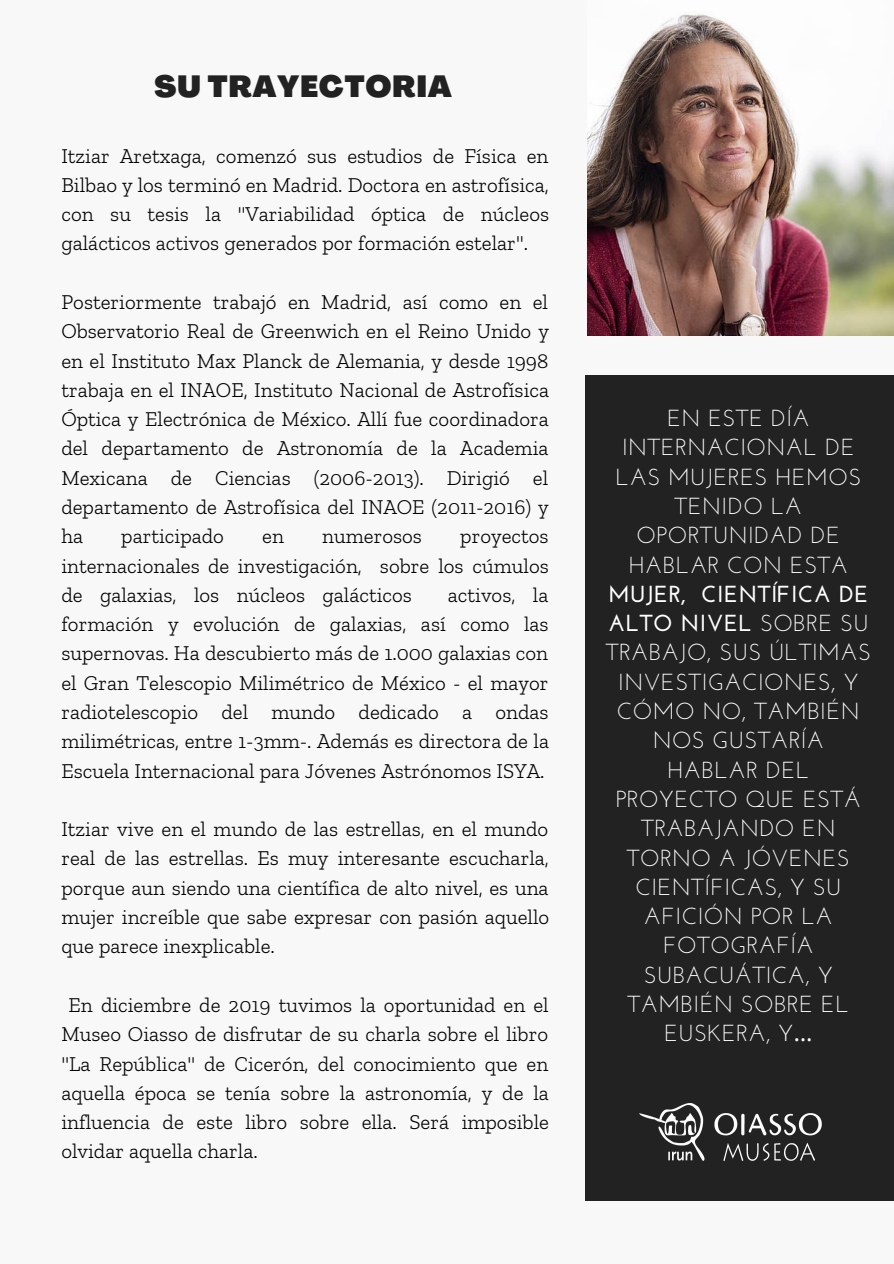
<style>
.page{position:relative;width:894px;height:1264px;background:#fff}
.page>*{position:absolute;margin:0;border:0;box-sizing:border-box;transform-origin:0 0}
.t1{font:900 30px "Agrandir";letter-spacing:.02em;color:#222}
.t2{font:23.25px/29.2px "Josefin Sans";letter-spacing:.02em;color:#fff;text-align:center}
.t3{font:300 21px/29.2px "Zilla Slab";color:#000;text-align:justify}
.s1{font-weight:700}
.s2{font-family:"Noto Sans Gurmukhi"}
</style>
<div class="page">
<div style="left:0;top:0;width:893px;height:1263px;background:#f8f8f8"></div>
<div style="left:585px;top:375px;width:308px;height:825px;background:#222"></div>
<img style="left:587px;top:14px;width:306px;height:322px">
<img style="left:639px;top:1103px;width:183px;height:58px">
<p class="t1" style="left:154px;top:74px;width:299px">SU TRAYECTORIA</p>
<p class="t3" style="left:61px;top:141px;width:489px">Itziar Aretxaga, comenzó sus estudios de Física en Bilbao y los terminó en Madrid. Doctora en astrofísica, con su tesis la "Variabilidad óptica de núcleos galácticos activos generados por formación estelar".</p>
<p class="t3" style="left:61px;top:287px;width:489px">Posteriormente trabajó en Madrid, así como en el Observatorio Real de Greenwich en el Reino Unido y en el Instituto Max Planck de Alemania, y desde 1998 trabaja en el INAOE, Instituto Nacional de Astrofísica Óptica y Electrónica de México. Allí fue coordinadora del departamento de Astronomía de la Academia Mexicana de Ciencias (2006-2013). Dirigió el departamento de Astrofísica del INAOE (2011-2016) y ha</p>
<p class="t3" style="left:121px;top:521px;width:104px">participado</p>
<p class="t3" style="left:262px;top:521px;width:23px">en</p>
<p class="t3" style="left:322px;top:521px;width:101px">numerosos</p>
<p class="t3" style="left:61px;top:521px;width:489px;text-indent:399px">proyectos internacionales de investigación, sobre los cúmulos de galaxias, los núcleos galácticos</p>
<p class="t3" style="left:61px;top:580px;width:489px;text-indent:386px">activos, la formación y evolución de galaxias, así como las supernovas. Ha descubierto más de 1.000 galaxias con el Gran Telescopio Milimétrico de México - el mayor radiotelescopio del mundo dedicado a ondas milimétricas, entre 1-3mm-. Además es directora de la Escuela Internacional para Jóvenes Astrónomos ISYA.</p>
<p class="t3" style="left:61px;top:814px;width:489px">Itziar vive en el mundo de las estrellas, en el mundo real de las estrellas. Es muy interesante escucharla, porque aun siendo una científica de alto nivel, es una mujer increíble que sabe expresar con pasión aquello que parece inexplicable.</p>
<p class="t3" style="left:61px;top:990px;width:489px;text-indent:7px">En diciembre de 2019 tuvimos la oportunidad en el Museo Oiasso de disfrutar de su charla sobre el libro "La República" de Cicerón, del conocimiento que en aquella época se tenía sobre la astronomía, y de la influencia de este libro sobre ella. Será imposible olvidar aquella charla.</p>
<p class="t2" style="left:605px;top:406px;width:266px">EN ESTE DÍA<br>INTERNACIONAL DE<br>LAS MUJERES HEMOS<br>TENIDO LA<br>OPORTUNIDAD DE<br>HABLAR CON ESTA<br><span class="s1">MUJER, CIENTÍFICA DE<br>ALTO NIVEL</span> SOBRE SU<br>TRABAJO, SUS ÚLTIMAS<br>INVESTIGACIONES, Y<br>CÓMO NO, TAMBIÉN<br>NOS GUSTARÍA<br>HABLAR DEL<br>PROYECTO QUE ESTÁ<br>TRABAJANDO EN<br>TORNO A JÓVENES<br>CIENTÍFICAS, Y SU<br>AFICIÓN POR LA<br>FOTOGRAFÍA<br>SUBACUÁTICA, Y<br>TAMBIÉN SOBRE EL<br>EUSKERA, Y<span class="s2">…</span></p>
</div>
